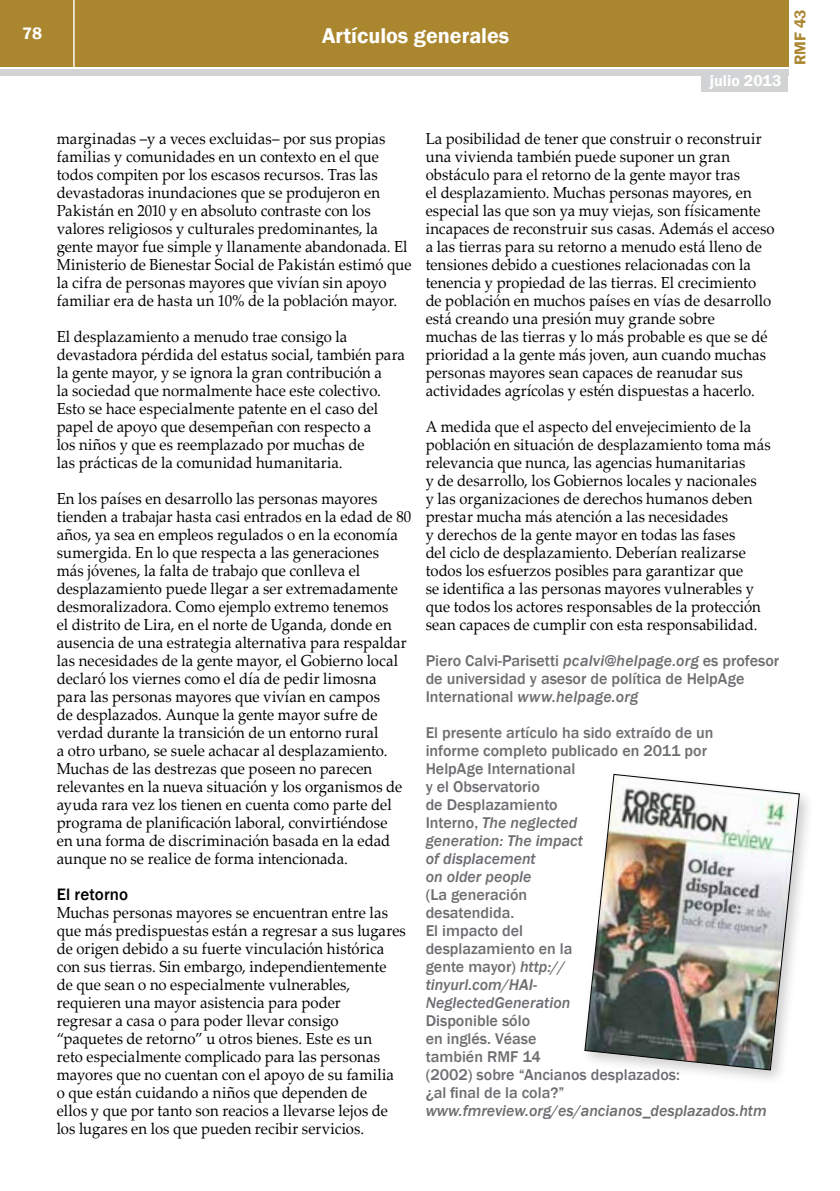
<style>
.page{position:relative;width:840px;height:1191px;background:#fff}
.page>*{position:absolute;margin:0;border:0;box-sizing:border-box;transform-origin:0 0}
.t1{font:600 22px "Franklin Gothic";color:#fff}
.t2{font:500 17px "Franklin Gothic";letter-spacing:.01em;color:#000}
.t3{font:600 17px "Franklin Gothic";color:#fff}
.t4{font:16px/18px "Palatino Linotype";letter-spacing:.005em;color:#000;scale:.93 1}
.t5{font:500 16px/18px "Franklin Gothic";color:#6d6e71}
.t6{font:italic 500 16px "Franklin Gothic";color:#6d6e71}
.t7{font:600 16px "Franklin Gothic";color:#fff}
.t8{font:600 16px "Franklin Gothic";color:#aa862f}
.s1{font-style:italic}
</style>
<div class="page">
<div style="left:0;top:0;width:787px;height:66px;background:#aa862f"></div>
<div style="left:0;top:69px;width:787px;height:6px;background:#d1d3d4"></div>
<hr style="left:73px;top:0;width:2px;height:67px;background:#fff">
<div style="left:700px;top:74px;width:87px;height:18px;background:#d1d3d4"></div>
<div style="left:579px;top:769px;width:236px;height:317px;background:#000;opacity:.2"></div>
<img style="left:584px;top:774px;width:215px;height:296px">
<p class="t3" style="left:22px;top:23px;width:21px">78</p>
<h1 class="t1" style="left:322px;top:22px;width:189px">Artículos generales</h1>
<p class="t7" style="left:709px;top:71px;width:73px">julio 2013</p>
<p class="t8" style="left:789px;top:65px;width:57px;rotate:-90deg">RMF 43</p>
<p class="t4" style="left:57px;top:129px;width:383px">marginadas –y a veces excluidas– por sus propias familias y comunidades en un contexto en el que todos compiten por los escasos recursos. Tras las devastadoras inundaciones que se produjeron en Pakistán en 2010 y en absoluto contraste con los valores religiosos y culturales predominantes, la gente mayor fue simple y llanamente abandonada. El Ministerio de Bienestar Social de Pakistán estimó que la cifra de personas mayores que vivían sin apoyo familiar era de hasta un 10% de la población mayor.</p>
<p class="t4" style="left:57px;top:327px;width:375px">El desplazamiento a menudo trae consigo la devastadora pérdida del estatus social, también para la gente mayor, y se ignora la gran contribución a<br>la sociedad que normalmente hace este colectivo.<br>Esto se hace especialmente patente en el caso del papel de apoyo que desempeñan con respecto a<br>los niños y que es reemplazado por muchas de<br>las prácticas de la comunidad humanitaria.</p>
<p class="t4" style="left:57px;top:489px;width:382px">En los países en desarrollo las personas mayores tienden a trabajar hasta casi entrados en la edad de 80 años, ya sea en empleos regulados o en la economía sumergida. En lo que respecta a las generaciones<br>más jóvenes, la falta de trabajo que conlleva el desplazamiento puede llegar a ser extremadamente desmoralizadora. Como ejemplo extremo tenemos<br>el distrito de Lira, en el norte de Uganda, donde en ausencia de una estrategia alternativa para respaldar las necesidades de la gente mayor, el Gobierno local declaró los viernes como el día de pedir limosna<br>para las personas mayores que vivían en campos<br>de desplazados. Aunque la gente mayor sufre de verdad durante la transición de un entorno rural<br>a otro urbano, se suele achacar al desplazamiento.<br>Muchas de las destrezas que poseen no parecen relevantes en la nueva situación y los organismos de ayuda rara vez los tienen en cuenta como parte del programa de planificación laboral, convirtiéndose<br>en una forma de discriminación basada en la edad aunque no se realice de forma intencionada.</p>
<p class="t2" style="left:57px;top:884px;width:73px">El retorno</p>
<p class="t4" style="left:57px;top:903px;width:377px">Muchas personas mayores se encuentran entre las que más predispuestas están a regresar a sus lugares de origen debido a su fuerte vinculación histórica con sus tierras. Sin embargo, independientemente de que sean o no especialmente vulnerables, requieren una mayor asistencia para poder<br>regresar a casa o para poder llevar consigo “paquetes de retorno” u otros bienes. Este es un<br>reto especialmente complicado para las personas mayores que no cuentan con el apoyo de su familia o que están cuidando a niños que dependen de<br>ellos y que por tanto son reacios a llevarse lejos de los lugares en los que pueden recibir servicios.</p>
<p class="t4" style="left:425px;top:129px;width:376px">La posibilidad de tener que construir o reconstruir una vivienda también puede suponer un gran obstáculo para el retorno de la gente mayor tras<br>el desplazamiento. Muchas personas mayores, en especial las que son ya muy viejas, son físicamente incapaces de reconstruir sus casas. Además el acceso a las tierras para su retorno a menudo está lleno de tensiones debido a cuestiones relacionadas con la tenencia y propiedad de las tierras. El crecimiento de población en muchos países en vías de desarrollo está creando una presión muy grande sobre<br>muchas de las tierras y lo más probable es que se dé prioridad a la gente más joven, aun cuando muchas personas mayores sean capaces de reanudar sus actividades agrícolas y estén dispuestas a hacerlo.</p>
<p class="t4" style="left:425px;top:417px;width:372px">A medida que el aspecto del envejecimiento de la población en situación de desplazamiento toma más relevancia que nunca, las agencias humanitarias<br>y de desarrollo, los Gobiernos locales y nacionales<br>y las organizaciones de derechos humanos deben prestar mucha más atención a las necesidades<br>y derechos de la gente mayor en todas las fases<br>del ciclo de desplazamiento. Deberían realizarse todos los esfuerzos posibles para garantizar que<br>se identifica a las personas mayores vulnerables y que todos los actores responsables de la protección sean capaces de cumplir con esta responsabilidad.</p>
<p class="t5" style="left:425px;top:652px;width:355px">Piero Calvi-Parisetti <span class="s1">pcalvi@helpage.org</span> es profesor de universidad y asesor de política de HelpAge<br>International <span class="s1">www.helpage.org</span></p>
<p class="t5" style="left:425px;top:724px;width:289px">El presente artículo ha sido extraído de un informe completo publicado en 2011 por<br>HelpAge International<br>y el Observatorio<br>de Desplazamiento<br>Interno, <span class="s1">The neglected<br>generation: The impact<br>of displacement<br>on older people</span></p>
<p class="t5" style="left:425px;top:886px;width:148px">(La generación desatendida.<br>El impacto del desplazamiento en la gente mayor) <span class="s1">http:// tinyurl.com/HAI-<br>NeglectedGeneration</span></p>
<p class="t5" style="left:425px;top:1012px;width:256px">Disponible sólo<br>en inglés. Véase<br>también RMF 14<br>(2002) sobre “Ancianos desplazados: ¿al final de la cola?”</p>
<p class="t6" style="left:425px;top:1101px;width:342px">www.fmreview.org/es/ancianos_desplazados.htm</p>
</div>
